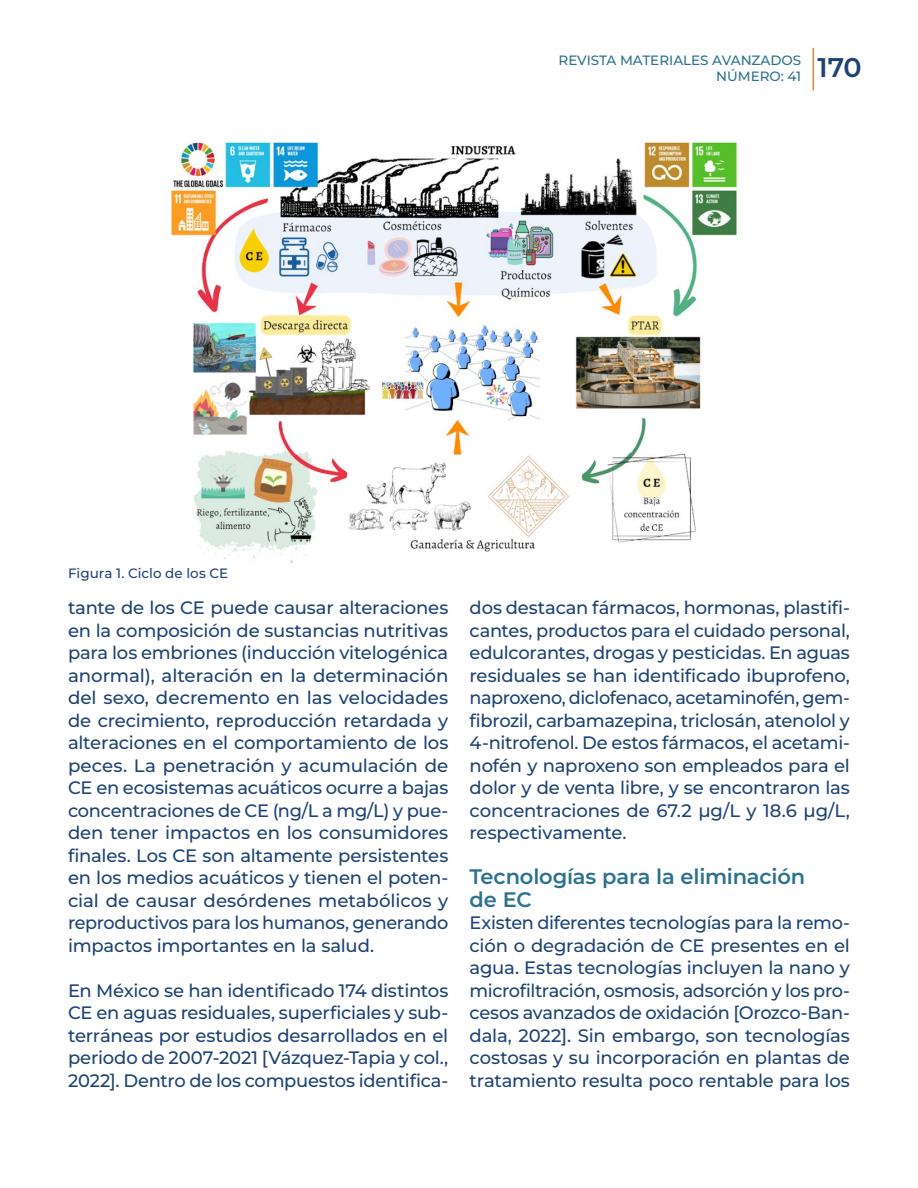
<style>
.page{position:relative;width:918px;height:1188px;background:#fff}
.page>*{position:absolute;margin:0;border:0;box-sizing:border-box;transform-origin:0 0}
.t1{font:600 27px "Montserrat";color:#1f4374}
.t2{font:600 21px/22.5px "Montserrat";letter-spacing:-.01em;color:#2d728e}
.t3{font:500 18px/22.5px "Montserrat";letter-spacing:-.01em;color:#1f4374;text-align:justify}
.t4{font:500 13.5px/16.2px "Montserrat";color:#2d728e;text-align:right}
.t5{font:500 13.5px "Montserrat";color:#1f4374}
</style>
<div class="page">
<hr style="left:813px;top:48px;width:1px;height:42px;background:#d9863b">
<img style="left:170px;top:142px;width:568px;height:421px">
<p class="t4" style="left:559px;top:52px;width:244px">REVISTA MATERIALES AVANZADOS<br>NÚMERO: 41</p>
<h1 class="t1" style="left:817px;top:49px;width:46px">170</h1>
<p class="t5" style="left:68px;top:564px;width:162px">Figura 1. Ciclo de los CE</p>
<p class="t3" style="left:68px;top:596px;width:382px">tante de los CE puede causar alteraciones en la composición de sustancias nutritivas para los embriones (inducción vitelogénica anormal), alteración en la determinación del sexo, decremento en las velocidades de crecimiento, reproducción retardada y alteraciones en el comportamiento de los peces. La penetración y acumulación de CE en ecosistemas acuáticos ocurre a bajas concentraciones de CE (ng/L a mg/L) y pue&shy;den tener impactos en los consumidores finales. Los CE son altamente persistentes en los medios acuáticos y tienen el poten&shy;cial de causar desórdenes metabólicos y reproductivos para los humanos, generando impactos importantes en la salud.</p>
<p class="t3" style="left:68px;top:978px;width:382px">En México se han identificado 174 distintos CE en aguas residuales, superficiales y sub&shy;terráneas por estudios desarrollados en el periodo de 2007-2021 [Vázquez-Tapia y col., 2022]. Dentro de los compuestos identifica-</p>
<p class="t3" style="left:470px;top:596px;width:382px">dos destacan fármacos, hormonas, plastifi&shy;cantes, productos para el cuidado personal, edulcorantes, drogas y pesticidas. En aguas residuales se han identificado ibuprofeno, naproxeno, diclofenaco, acetaminofén, gem&shy;fibrozil, carbamazepina, triclosán, atenolol y 4-nitrofenol. De estos fármacos, el acetami&shy;nofén y naproxeno son empleados para el dolor y de venta libre, y se encontraron las concentraciones de 67.2 μg/L y 18.6 μg/L, respectivamente.</p>
<p class="t2" style="left:470px;top:865px;width:337px">Tecnologías para la eliminación de EC</p>
<p class="t3" style="left:470px;top:911px;width:382px">Existen diferentes tecnologías para la remo&shy;ción o degradación de CE presentes en el agua. Estas tecnologías incluyen la nano y microfiltración, osmosis, adsorción y los pro&shy;cesos avanzados de oxidación [Orozco-Ban&shy;dala, 2022]. Sin embargo, son tecnologías costosas y su incorporación en plantas de tratamiento resulta poco rentable para los</p>
</div>
